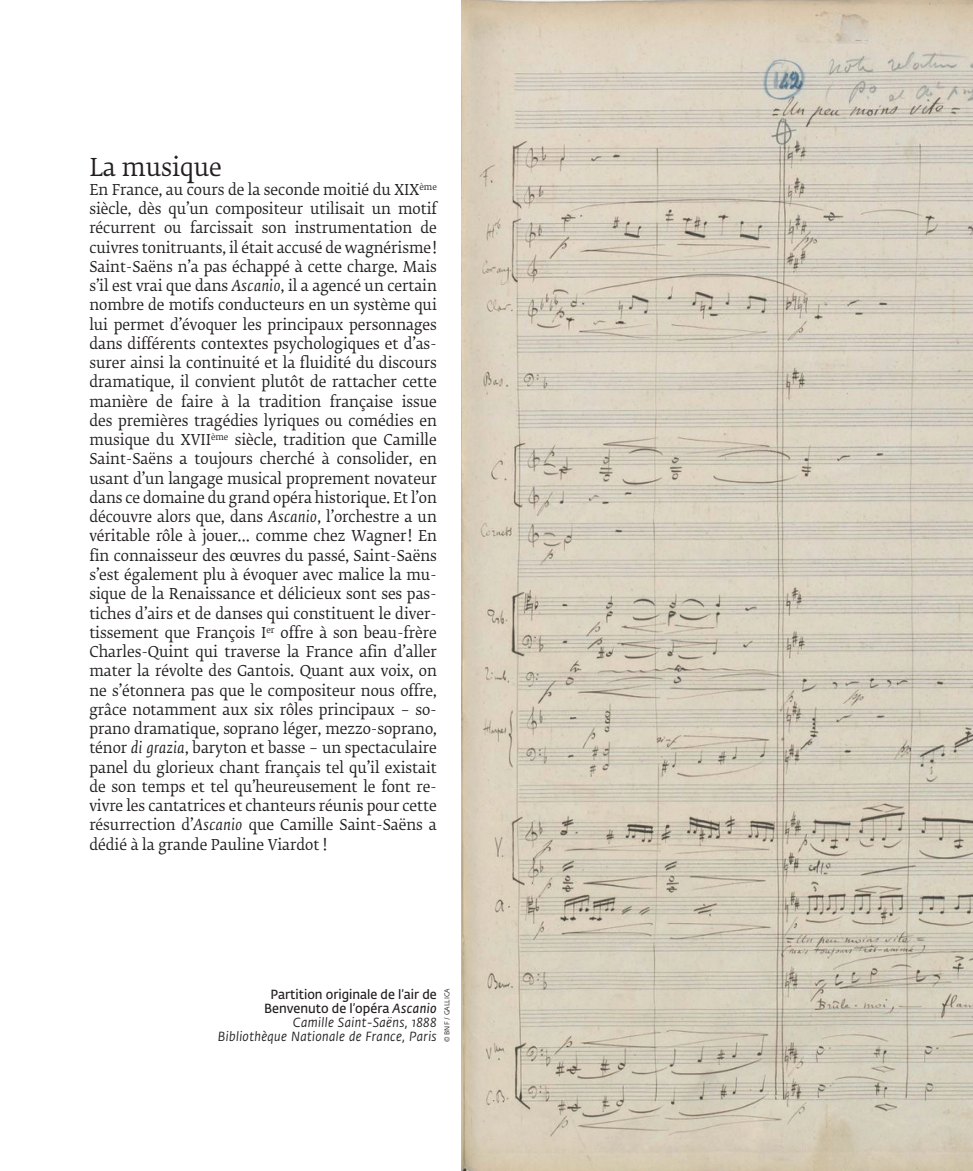
<style>
.page{position:relative;width:973px;height:1171px;background:#fff}
.page>*{position:absolute;margin:0;border:0;box-sizing:border-box;transform-origin:0 0}
.t1{font:24.5px "Fedra Serif B Std";color:#231f20;scale:.95 1}
.t2{font:14.88px/19.2px "Fedra Serif B Std";color:#231f20;text-align:justify;scale:.95 1}
.t3{font:italic 13.12px/14px "Fedra Sans Std";letter-spacing:.03em;color:#231f20;text-align:right;scale:.95 1}
.t4{font:7px "Fedra Sans Std";letter-spacing:.005em;color:#231f20;scale:.95 1}
.s1{font-style:italic}
.s2{font-weight:600;font-style:normal}
.s3{font-weight:600}
</style>
<div class="page">
<img style="left:461px;top:0;width:511px;height:1171px">
<h1 class="t1" style="left:89px;top:150px;width:141px">La musique</h1>
<p class="t2" style="left:89px;top:181px;width:367px">En France, au cours de la seconde moitié du XIX<sup>ème </sup>siècle, dès qu’un compositeur utilisait un motif récurrent ou farcissait son instrumentation de cuivres tonitruants, il était accusé de wagnérisme!<br>Saint-Saëns n’a pas échappé à cette charge. Mais s’il est vrai que dans <span class="s1">Ascanio</span>, il a agencé un certain nombre de motifs conducteurs en un système qui lui permet d’évoquer les principaux personnages dans différents contextes psychologiques et d’as&shy;surer ainsi la continuité et la fluidité du discours dramatique, il convient plutôt de rattacher cette manière de faire à la tradition française issue des premières tragédies lyriques ou comédies en musique du XVII<sup>ème</sup> siècle, tradition que Camille Saint-Saëns a toujours cherché à consolider, en usant d’un langage musical proprement novateur dans ce domaine du grand opéra historique. Et l’on découvre alors que, dans <span class="s1">Ascanio</span>, l’orchestre a un véritable rôle à jouer… comme chez Wagner ! En fin connaisseur des œuvres du passé, Saint-Saëns s’est également plu à évoquer avec malice la mu&shy;sique de la Renaissance et délicieux sont ses pas&shy;tiches d’airs et de danses qui constituent le diver&shy;tissement que François I<sup>er</sup> offre à son beau-frère Charles-Quint qui traverse la France afin d’aller mater la révolte des Gantois. Quant aux voix, on ne s’étonnera pas que le compositeur nous offre, grâce notamment aux six rôles principaux – so&shy;prano dramatique, soprano léger, mezzo-soprano, ténor <span class="s1">di grazia</span>, baryton et basse – un spectaculaire panel du glorieux chant français tel qu’il existait de son temps et tel qu’heureusement le font re&shy;vivre les cantatrices et chanteurs réunis pour cette résurrection d’<span class="s1">Ascanio</span> que Camille Saint-Saëns a dédié à la grande Pauline Viardot !</p>
<p class="t3" style="left:218px;top:987px;width:232px"><span class="s2">Partition originale de l’air de<br>Benvenuto de l’opéra</span> <span class="s3">Ascanio<br></span>Camille Saint-Saëns, 1888<br>Bibliothèque Nationale de France, Paris</p>
<p class="t4" style="left:443px;top:1042px;width:58px;rotate:-90deg">© BNF / GALLICA</p>
</div>
